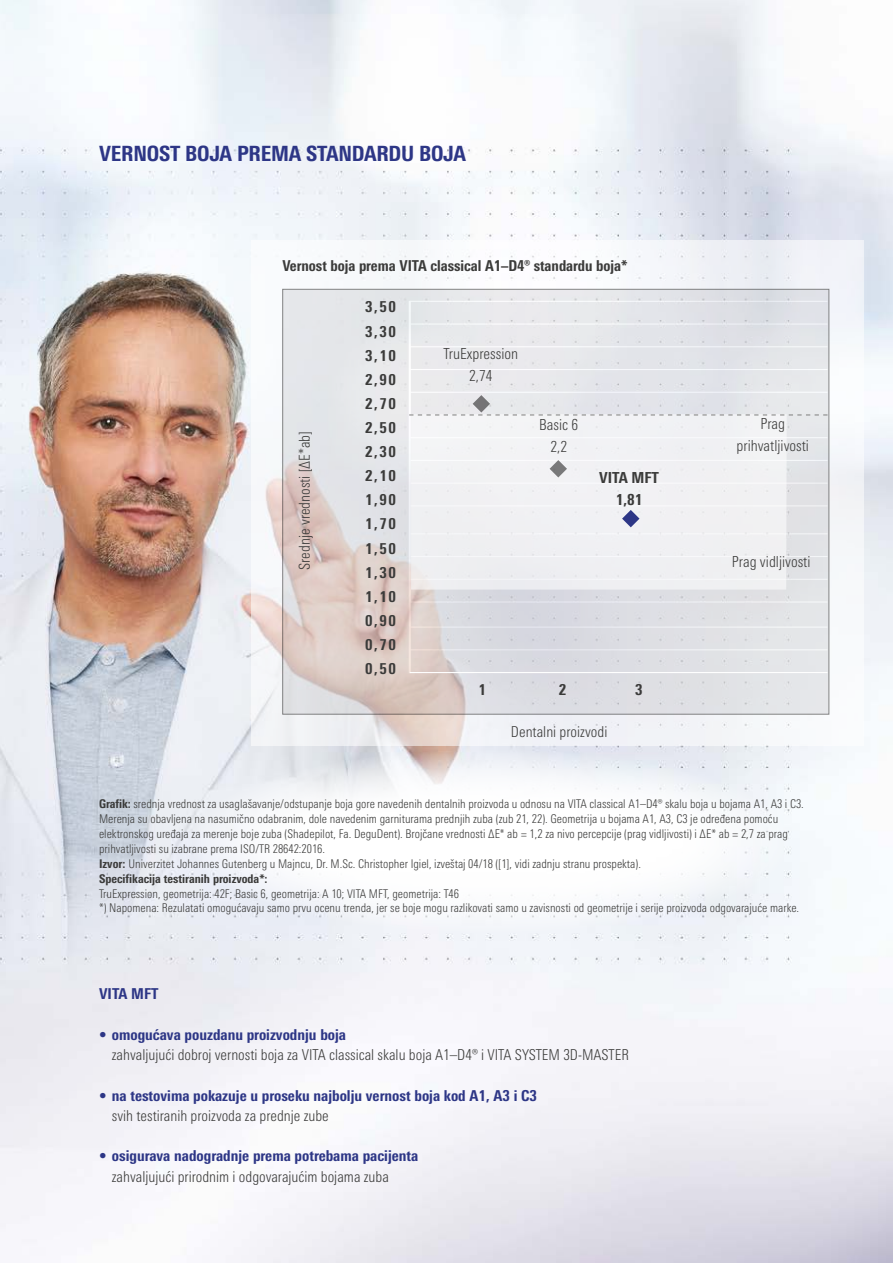
<style>
.page{position:relative;width:893px;height:1263px;background:#fff}
.page>*{position:absolute;margin:0;border:0;box-sizing:border-box;transform-origin:0 0}
.t1{font:800 condensed 21px "Univers Next Pro";letter-spacing:-.01em;color:#2d3686}
.t2{font:300 condensed 15.15px/21.8px "Univers Next Pro";color:#3b3b3a;text-align:center}
.t3{font:800 condensed 15.15px/21.8px "Univers Next Pro";color:#3b3b3a;text-align:center}
.t4{font:300 condensed 15px "Univers Next Pro";color:#3b3b3a}
.t5{font:800 condensed 15px "Univers Next Pro";color:#2d3686}
.t6{font:800 condensed 15px/24.2px "Univers Next Pro";color:#3b3b3a;text-align:justify}
.t7{font:300 condensed 12px/15px "Univers Next Pro";color:#3b3b3a}
.s1{font-weight:800}
</style>
<div class="page">
<img style="left:0;top:0;width:893px;height:1263px">
<div style="left:187px;top:749px;width:608px;height:185px;background:#fff;border-radius:50%"></div>
<svg style="left:251px;top:240px;width:612px;height:506px;fill:#f5f7fa"></svg>
<svg style="left:284px;top:291px;width:543px;height:421px;fill:#e1e2e6"></svg>
<hr style="left:410px;top:301px;width:417px;height:1px;background:#fff">
<hr style="left:410px;top:323px;width:417px;height:2px;background:#fff">
<hr style="left:410px;top:346px;width:417px;height:1px;background:#fff">
<hr style="left:410px;top:369px;width:417px;height:1px;background:#fff">
<hr style="left:410px;top:392px;width:417px;height:1px;background:#fff">
<hr style="left:410px;top:437px;width:417px;height:1px;background:#fff">
<hr style="left:410px;top:533px;width:417px;height:1px;background:#fff">
<hr style="left:410px;top:626px;width:417px;height:2px;background:#fff">
<hr style="left:410px;top:460px;width:417px;height:1px;background:#fff">
<hr style="left:410px;top:556px;width:417px;height:1px;background:#fff">
<hr style="left:410px;top:649px;width:417px;height:1px;background:#fff">
<hr style="left:410px;top:483px;width:417px;height:1px;background:#fff">
<hr style="left:410px;top:579px;width:417px;height:1px;background:#fff">
<hr style="left:410px;top:505px;width:417px;height:1px;background:#fff">
<hr style="left:410px;top:601px;width:417px;height:1px;background:#fff">
<hr style="left:409px;top:301px;width:2px;height:372px;background:#fff">
<hr style="left:410px;top:672px;width:417px;height:1px;background:#fff">
<div style="left:411px;top:415px;width:376px;height:175px;background:#f1f1f3"></div>
<svg style="left:550px;top:460px;width:17px;height:17px"></svg>
<svg style="left:622px;top:510px;width:17px;height:17px"></svg>
<svg style="left:409px;top:395px;width:418px;height:20px"></svg>
<h1 class="t1" style="left:99px;top:141px;width:368px">VERNOST BOJA PREMA STANDARDU BOJA</h1>
<p class="t6" style="left:282px;top:254px;width:347px">Vernost boja prema VITA classical A1–D4® standardu boja*</p>
<p class="t4" style="left:296px;top:570px;width:140px;rotate:-90deg">Srednje vrednosti [ΔE*ab]</p>
<p class="t6" style="left:365px;top:295px;width:32px">3,50<br>3,30<br>3,10<br>2,90<br>2,70<br>2,50<br>2,30<br>2,10<br>1,90<br>1,70<br>1,50<br>1,30<br>1,10<br>0,90<br>0,70<br>0,50</p>
<p class="t2" style="left:443px;top:342px;width:76px">TruExpression<br>2,74</p>
<p class="t2" style="left:539px;top:414px;width:40px">Basic 6<br>2,2</p>
<p class="t3" style="left:599px;top:467px;width:62px">VITA MFT<br>1,81</p>
<p class="t6" style="left:478px;top:677px;width:9px">1</p>
<p class="t6" style="left:559px;top:677px;width:9px">2</p>
<p class="t6" style="left:635px;top:677px;width:9px">3</p>
<p class="t4" style="left:511px;top:723px;width:98px">Dentalni proizvodi</p>
<p class="t2" style="left:736px;top:413px;width:74px">Prag prihvatljivosti</p>
<p class="t2" style="left:732px;top:550px;width:80px">Prag vidljivosti</p>
<p class="t7" style="left:99px;top:797px;width:706px"><span class="s1">Grafik:</span> srednja vrednost za usaglašavanje/odstupanje boja gore navedenih dentalnih proizvoda u odnosu na VITA classical A1–D4® skalu boja u bojama A1, A3 i C3.<br>Merenja su obavljena na nasumično odabranim, dole navedenim garniturama prednjih zuba (zub 21, 22). Geometrija u bojama A1, A3, C3 je određena pomoću elektronskog uređaja za merenje boje zuba (Shadepilot, Fa. DeguDent). Brojčane vrednosti ΔE* ab = 1,2 za nivo percepcije (prag vidljivosti) i ΔE* ab = 2,7 za prag prihvatljivosti su izabrane prema ISO/TR 28642:2016.<br><span class="s1">Izvor:</span> Univerzitet Johannes Gutenberg u Majncu, Dr. M.Sc. Christopher Igiel, izveštaj 04/18 ([1], vidi zadnju stranu prospekta).<br><span class="s1">Specifikacija testiranih proizvoda*:</span></p>
<p class="t7" style="left:99px;top:886px;width:702px;line-height:14.4px">TruExpression, geometrija: 42F; Basic 6, geometrija: A 10; VITA MFT, geometrija: T46<br>*) Napomena: Rezulatati omogućavaju samo prvu ocenu trenda, jer se boje mogu razlikovati samo u zavisnosti od geometrije i serije proizvoda odgovarajuće marke.</p>
<p class="t5" style="left:99px;top:985px;width:61px">VITA MFT</p>
<p class="t5" style="left:99px;top:1025px;width:248px">• omogućava pouzdanu proizvodnju boja</p>
<p class="t4" style="left:112px;top:1046px;width:519px">zahvaljujući dobroj vernosti boja za VITA classical skalu boja A1–D4® i VITA SYSTEM 3D-MASTER</p>
<p class="t5" style="left:99px;top:1086px;width:439px">• na testovima pokazuje u proseku najbolju vernost boja kod A1, A3 i C3</p>
<p class="t4" style="left:112px;top:1107px;width:218px">svih testiranih proizvoda za prednje zube</p>
<p class="t5" style="left:99px;top:1147px;width:321px">• osigurava nadogradnje prema potrebama pacijenta</p>
<p class="t4" style="left:112px;top:1168px;width:279px">zahvaljujući prirodnim i odgovarajućim bojama zuba</p>
</div>
